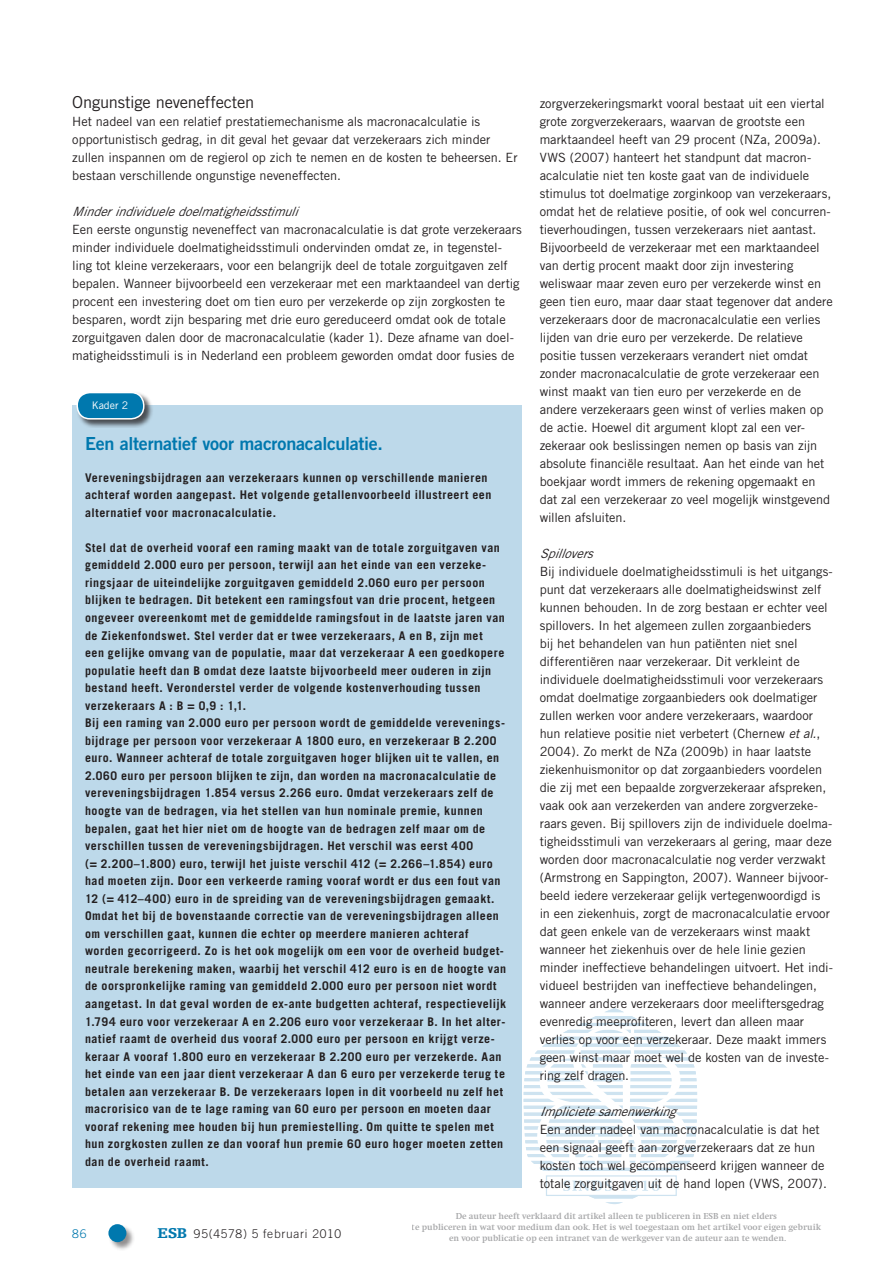
<style>
.page{position:relative;width:893px;height:1263px;background:#fff}
.page>*{position:absolute;margin:0;border:0;box-sizing:border-box;transform-origin:0 0}
.t1{font:18px "Trade Gothic Bold Two";letter-spacing:-.015em;color:#0078ae}
.t2{font:16.5px "Trade Gothic";letter-spacing:-.015em;color:#231f20}
.t3{font:12.75px/18px "Trade Gothic";color:#231f20}
.t4{font:italic 12.75px "Trade Gothic";letter-spacing:-.015em;color:#231f20}
.t5{font:700 12px/17.5px "Trade Gothic";letter-spacing:.04em;color:#231f20}
.t6{font:300 12px "Trade Gothic";letter-spacing:.06em;color:#231f20}
.t7{font:300 12px "Trade Gothic";color:#0078ae}
.t8{font:10.5px "Trade Gothic";color:#fff}
.t9{font:700 9px/10.8px "Swift";color:#6c6d70;text-align:center}
.s1{font-style:italic}
.s2{font-family:"Egyptienne F";font-weight:900;font-size:15px;color:#0078ae}
</style>
<div class="page">
<div style="left:108px;top:1224px;width:27px;height:27px;background:#231f20;opacity:.5"></div>
<div style="left:108px;top:1224px;width:18px;height:18px;background:#0078ae;border-radius:50%"></div>
<div style="left:72px;top:405px;width:450px;height:783px;background:#bdd9ea"></div>
<div style="left:76px;top:391px;width:77px;height:37px;background:#231f20;opacity:.75"></div>
<div style="left:77px;top:393px;width:67px;height:26px;background:#0078ae;border-radius:13px"></div>
<div style="left:76px;top:392px;width:69px;height:28px;border:2px solid #fff;border-radius:13px"></div>
<svg style="left:523px;top:1008px;width:175px;height:196px"></svg>
<p class="t2" style="left:72px;top:92px;width:183px">Ongunstige neveneffecten</p>
<p class="t3" style="left:72px;top:112px;width:447px">Het nadeel van een relatief prestatiemechanisme als macronacalculatie is opportunistisch gedrag, in dit geval het gevaar dat verzekeraars zich minder zullen inspannen om de regierol op zich te nemen en de kosten te beheersen. Er bestaan verschillende ongunstige neveneffecten.</p>
<p class="t4" style="left:72px;top:204px;width:227px">Minder individuele doelmatigheidsstimuli</p>
<p class="t3" style="left:72px;top:220px;width:451px">Een eerste ongunstig neveneffect van macronacalculatie is dat grote verzekeraars minder individuele doelmatigheidsstimuli ondervinden omdat ze, in tegenstel&shy;ling tot kleine verzekeraars, voor een belangrijk deel de totale zorguitgaven zelf bepalen. Wanneer bijvoorbeeld een verzekeraar met een marktaandeel van dertig procent een investering doet om tien euro per verzekerde op zijn zorgkosten te besparen, wordt zijn besparing met drie euro gereduceerd omdat ook de totale zorguitgaven dalen door de macronacalculatie (kader 1). Deze afname van doel&shy;matigheidsstimuli is in Nederland een probleem geworden omdat door fusies de</p>
<p class="t8" style="left:92px;top:399px;width:38px">Kader 2</p>
<h1 class="t1" style="left:85px;top:432px;width:299px">Een alternatief voor macronacalculatie.</h1>
<p class="t5" style="left:85px;top:468px;width:408px">Vereveningsbijdragen aan verzekeraars kunnen op verschillende manieren achteraf worden aangepast. Het volgende getallenvoorbeeld illustreert een alternatief voor macronacalculatie.</p>
<p class="t5" style="left:85px;top:539px;width:423px">Stel dat de overheid vooraf een raming maakt van de totale zorguitgaven van gemiddeld 2.000 euro per persoon, terwijl aan het einde van een verzeke&shy;ringsjaar de uiteindelijke zorguitgaven gemiddeld 2.060 euro per persoon blijken te bedragen. Dit betekent een ramingsfout van drie procent, hetgeen ongeveer overeenkomt met de gemiddelde ramingsfout in de laatste jaren van de Ziekenfondswet. Stel verder dat er twee verzekeraars, A en B, zijn met<br>een gelijke omvang van de populatie, maar dat verzekeraar A een goedkopere populatie heeft dan B omdat deze laatste bijvoorbeeld meer ouderen in zijn bestand heeft. Veronderstel verder de volgende kostenverhouding tussen verzekeraars A : B = 0,9 : 1,1.<br>Bij een raming van 2.000 euro per persoon wordt de gemiddelde verevenings&shy;bijdrage per persoon voor verzekeraar A 1800 euro, en verzekeraar B 2.200 euro. Wanneer achteraf de totale zorguitgaven hoger blijken uit te vallen, en 2.060 euro per persoon blijken te zijn, dan worden na macronacalculatie de vereveningsbijdragen 1.854 versus 2.266 euro. Omdat verzekeraars zelf de hoogte van de bedragen, via het stellen van hun nominale premie, kunnen bepalen, gaat het hier niet om de hoogte van de bedragen zelf maar om de verschillen tussen de vereveningsbijdragen. Het verschil was eerst 400<br>(= 2.200–1.800) euro, terwijl het juiste verschil 412 (= 2.266–1.854) euro had moeten zijn. Door een verkeerde raming vooraf wordt er dus een fout van 12 (= 412–400) euro in de spreiding van de vereveningsbijdragen gemaakt.<br>Omdat het bij de bovenstaande correctie van de vereveningsbijdragen alleen om verschillen gaat, kunnen die echter op meerdere manieren achteraf worden gecorrigeerd. Zo is het ook mogelijk om een voor de overheid budget&shy;neutrale berekening maken, waarbij het verschil 412 euro is en de hoogte van de oorspronkelijke raming van gemiddeld 2.000 euro per persoon niet wordt aangetast. In dat geval worden de ex-ante budgetten achteraf, respectievelijk 1.794 euro voor verzekeraar A en 2.206 euro voor verzekeraar B. In het alter&shy;natief raamt de overheid dus vooraf 2.000 euro per persoon en krijgt verze&shy;keraar A vooraf 1.800 euro en verzekeraar B 2.200 euro per verzekerde. Aan het einde van een jaar dient verzekeraar A dan 6 euro per verzekerde terug te betalen aan verzekeraar B. De verzekeraars lopen in dit voorbeeld nu zelf het macrorisico van de te lage raming van 60 euro per persoon en moeten daar vooraf rekening mee houden bij hun premiestelling. Om quitte te spelen met hun zorgkosten zullen ze dan vooraf hun premie 60 euro hoger moeten zetten dan de overheid raamt.</p>
<p class="t3" style="left:540px;top:94px;width:295px">zorgverzekeringsmarkt vooral bestaat uit een viertal grote zorgverzekeraars, waarvan de grootste een marktaandeel heeft van 29 procent (NZa, 2009a).<br>VWS (2007) hanteert het standpunt dat macron&shy;acalculatie niet ten koste gaat van de individuele stimulus tot doelmatige zorginkoop van verzekeraars, omdat het de relatieve positie, of ook wel concurren&shy;tieverhoudingen, tussen verzekeraars niet aantast.<br>Bijvoorbeeld de verzekeraar met een marktaandeel van dertig procent maakt door zijn investering weliswaar maar zeven euro per verzekerde winst en geen tien euro, maar daar staat tegenover dat andere verzekeraars door de macronacalculatie een verlies lijden van drie euro per verzekerde. De relatieve positie tussen verzekeraars verandert niet omdat zonder macronacalculatie de grote verzekeraar een winst maakt van tien euro per verzekerde en de andere verzekeraars geen winst of verlies maken op de actie. Hoewel dit argument klopt zal een ver&shy;zekeraar ook beslissingen nemen op basis van zijn absolute financiële resultaat. Aan het einde van het boekjaar wordt immers de rekening opgemaakt en dat zal een verzekeraar zo veel mogelijk winstgevend willen afsluiten.</p>
<p class="t4" style="left:540px;top:546px;width:57px">Spillovers</p>
<p class="t3" style="left:540px;top:562px;width:295px">Bij individuele doelmatigheidsstimuli is het uitgangs&shy;punt dat verzekeraars alle doelmatigheidswinst zelf kunnen behouden. In de zorg bestaan er echter veel spillovers. In het algemeen zullen zorgaanbieders<br>bij het behandelen van hun patiënten niet snel differentiëren naar verzekeraar. Dit verkleint de individuele doelmatigheidsstimuli voor verzekeraars omdat doelmatige zorgaanbieders ook doelmatiger zullen werken voor andere verzekeraars, waardoor hun relatieve positie niet verbetert (Chernew <span class="s1">et al.</span>, 2004). Zo merkt de NZa (2009b) in haar laatste ziekenhuismonitor op dat zorgaanbieders voordelen die zij met een bepaalde zorgverzekeraar afspreken, vaak ook aan verzekerden van andere zorgverzeke&shy;raars geven. Bij spillovers zijn de individuele doelma&shy;tigheidsstimuli van verzekeraars al gering, maar deze worden door macronacalculatie nog verder verzwakt (Armstrong en Sappington, 2007). Wanneer bijvoor&shy;beeld iedere verzekeraar gelijk vertegenwoordigd is in een ziekenhuis, zorgt de macronacalculatie ervoor dat geen enkele van de verzekeraars winst maakt wanneer het ziekenhuis over de hele linie gezien minder ineffectieve behandelingen uitvoert. Het indi&shy;vidueel bestrijden van ineffectieve behandelingen, wanneer andere verzekeraars door meeliftersgedrag evenredig meeprofiteren, levert dan alleen maar verlies op voor een verzekeraar. Deze maakt immers geen winst maar moet wel de kosten van de investe&shy;ring zelf dragen.</p>
<p class="t4" style="left:540px;top:1104px;width:137px">Impliciete samenwerking</p>
<p class="t3" style="left:540px;top:1120px;width:289px">Een ander nadeel van macronacalculatie is dat het een signaal geeft aan zorgverzekeraars dat ze hun kosten toch wel gecompenseerd krijgen wanneer de totale zorguitgaven uit de hand lopen (VWS, 2007).</p>
<p class="t7" style="left:72px;top:1226px;width:16px">86</p>
<p class="t6" style="left:157px;top:1226px;width:185px"><span class="s2">ESB</span> 95(4578) 5 februari 2010</p>
<p class="t9" style="left:412px;top:1211px;width:411px">De auteur heeft verklaard dit artikel alleen te publiceren in ESB en niet elders<br>te publiceren in wat voor medium dan ook. Het is wel toegestaan om het artikel voor eigen gebruik en voor publicatie op een intranet van de werkgever van de auteur aan te wenden.</p>
</div>
